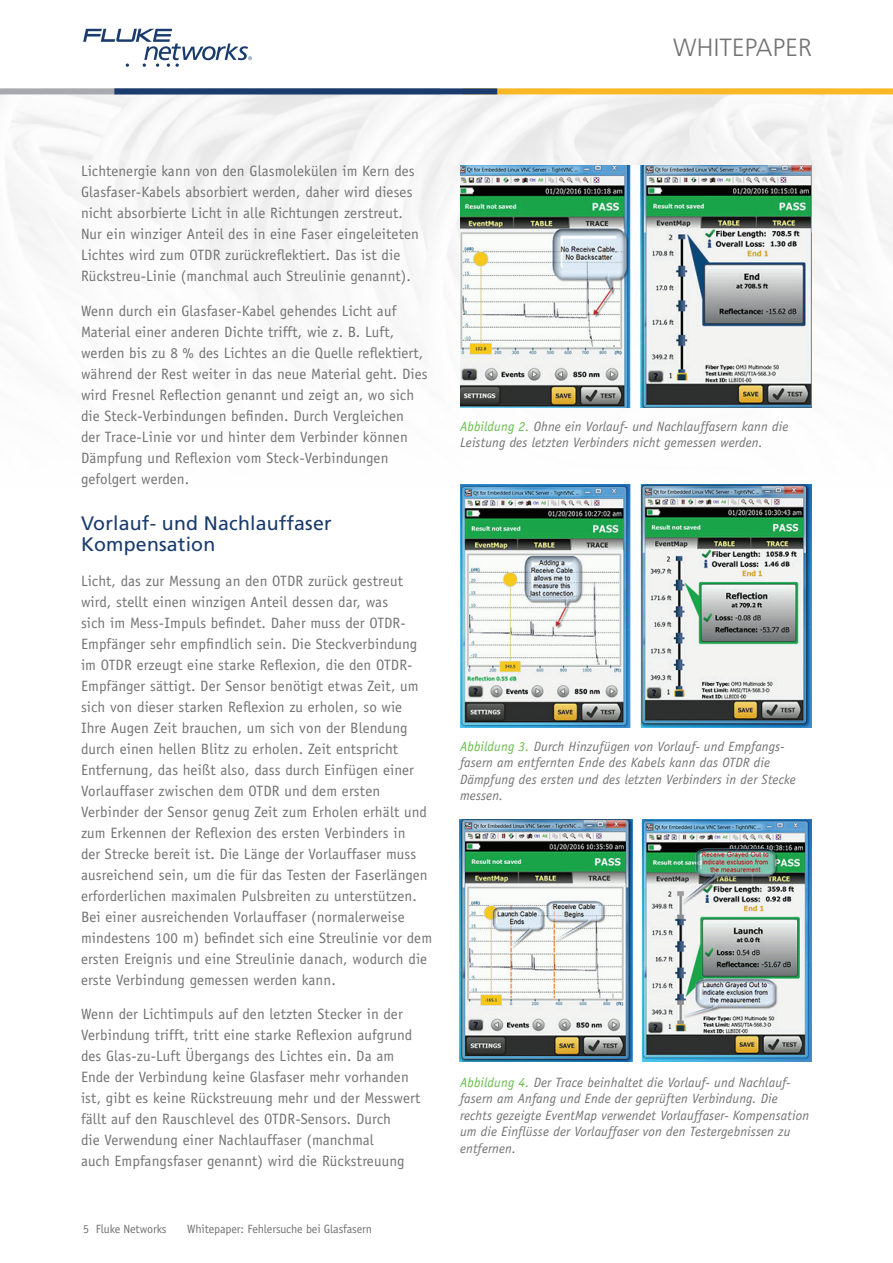
<style>
.page{position:relative;width:893px;height:1263px;background:#fff}
.page>*{position:absolute;margin:0;border:0;box-sizing:border-box;transform-origin:0 0}
.t1{font:300 24.9px "Frutiger LT Std";letter-spacing:.01em;color:#737373}
.t2{font:19.5px/21px "Frutiger LT Std";letter-spacing:.01em;color:#193b6d}
.t3{font:15px/21px "Officina Sans";letter-spacing:.01em;color:#737373}
.t4{font:italic 13.5px/16.5px "Officina Sans";letter-spacing:.01em;color:#737373}
.t5{font:12px "Officina Sans";letter-spacing:-.01em;color:#737373}
.s1{color:#66bc4a}
</style>
<div class="page">
<img style="left:0;top:94px;width:893px;height:391px">
<div style="left:463px;top:88px;width:430px;height:6px;background:#fcb824"></div>
<div style="left:0;top:88px;width:440px;height:6px;background:#a7a9ac"></div>
<div style="left:114px;top:88px;width:383px;height:6px;background:#193b6d"></div>
<svg style="left:83px;top:29px;width:169px;height:38px"></svg>
<img style="left:460px;top:165px;width:352px;height:242px">
<img style="left:460px;top:485px;width:352px;height:242px">
<img style="left:460px;top:819px;width:352px;height:242px">
<h1 class="t1" style="left:673px;top:33px;width:140px">WHITEPAPER</h1>
<p class="t3" style="left:81px;top:161px;width:339px">Lichtenergie kann von den Glasmolekülen im Kern des Glasfaser-Kabels absorbiert werden, daher wird dieses nicht absorbierte Licht in alle Richtungen zerstreut.<br>Nur ein winziger Anteil des in eine Faser eingeleiteten Lichtes wird zum OTDR zurückreflektiert. Das ist die Rückstreu-Linie (manchmal auch Streulinie genannt).</p>
<p class="t3" style="left:81px;top:300px;width:348px">Wenn durch ein Glasfaser-Kabel gehendes Licht auf Material einer anderen Dichte trifft, wie z. B. Luft, werden bis zu 8 % des Lichtes an die Quelle reflektiert, während der Rest weiter in das neue Material geht. Dies wird Fresnel Reflection genannt und zeigt an, wo sich die Steck-Verbindungen befinden. Durch Vergleichen<br>der Trace-Linie vor und hinter dem Verbinder können Dämpfung und Reflexion vom Steck-Verbindungen gefolgert werden.</p>
<h2 class="t2" style="left:81px;top:513px;width:252px">Vorlauf- und Nachlauffaser<br>Kompensation</h2>
<p class="t3" style="left:81px;top:570px;width:353px">Licht, das zur Messung an den OTDR zurück gestreut wird, stellt einen winzigen Anteil dessen dar, was<br>sich im Mess-Impuls befindet. Daher muss der OTDR-Empfänger sehr empfindlich sein. Die Steckverbindung im OTDR erzeugt eine starke Reflexion, die den OTDR-Empfänger sättigt. Der Sensor benötigt etwas Zeit, um sich von dieser starken Reflexion zu erholen, so wie<br>Ihre Augen Zeit brauchen, um sich von der Blendung durch einen hellen Blitz zu erholen. Zeit entspricht Entfernung, das heißt also, dass durch Einfügen einer Vorlauffaser zwischen dem OTDR und dem ersten Verbinder der Sensor genug Zeit zum Erholen erhält und zum Erkennen der Reflexion des ersten Verbinders in<br>der Strecke bereit ist. Die Länge der Vorlauffaser muss ausreichend sein, um die für das Testen der Faserlängen erforderlichen maximalen Pulsbreiten zu unterstützen.<br>Bei einer ausreichenden Vorlauffaser (normalerweise mindestens 100 m) befindet sich eine Streulinie vor dem ersten Ereignis und eine Streulinie danach, wodurch die erste Verbindung gemessen werden kann.</p>
<p class="t3" style="left:81px;top:1004px;width:341px">Wenn der Lichtimpuls auf den letzten Stecker in der Verbindung trifft, tritt eine starke Reflexion aufgrund des Glas-zu-Luft Übergangs des Lichtes ein. Da am Ende der Verbindung keine Glasfaser mehr vorhanden ist, gibt es keine Rückstreuung mehr und der Messwert fällt auf den Rauschlevel des OTDR-Sensors. Durch<br>die Verwendung einer Nachlauffaser (manchmal<br>auch Empfangsfaser genannt) wird die Rückstreuung</p>
<p class="t5" style="left:83px;top:1222px;width:85px">5 Fluke Networks</p>
<p class="t5" style="left:187px;top:1222px;width:186px">Whitepaper: Fehlersuche bei Glasfasern</p>
<p class="t4" style="left:460px;top:418px;width:330px"><span class="s1">Abbildung 2.</span> Ohne ein Vorlauf- und Nachlauffasern kann die<br>Leistung des letzten Verbinders nicht gemessen werden.</p>
<p class="t4" style="left:460px;top:738px;width:337px"><span class="s1">Abbildung 3.</span> Durch Hinzufügen von Vorlauf- und Empfangs&shy;fasern am entfernten Ende des Kabels kann das OTDR die Dämpfung des ersten und des letzten Verbinders in der Stecke messen.</p>
<p class="t4" style="left:460px;top:1074px;width:351px"><span class="s1">Abbildung 4.</span> Der Trace beinhaltet die Vorlauf- und Nachlauf&shy;fasern am Anfang und Ende der geprüften Verbindung. Die rechts gezeigte EventMap verwendet Vorlauffaser- Kompensation um die Einflüsse der Vorlauffaser von den Testergebnissen zu entfernen.</p>
</div>
